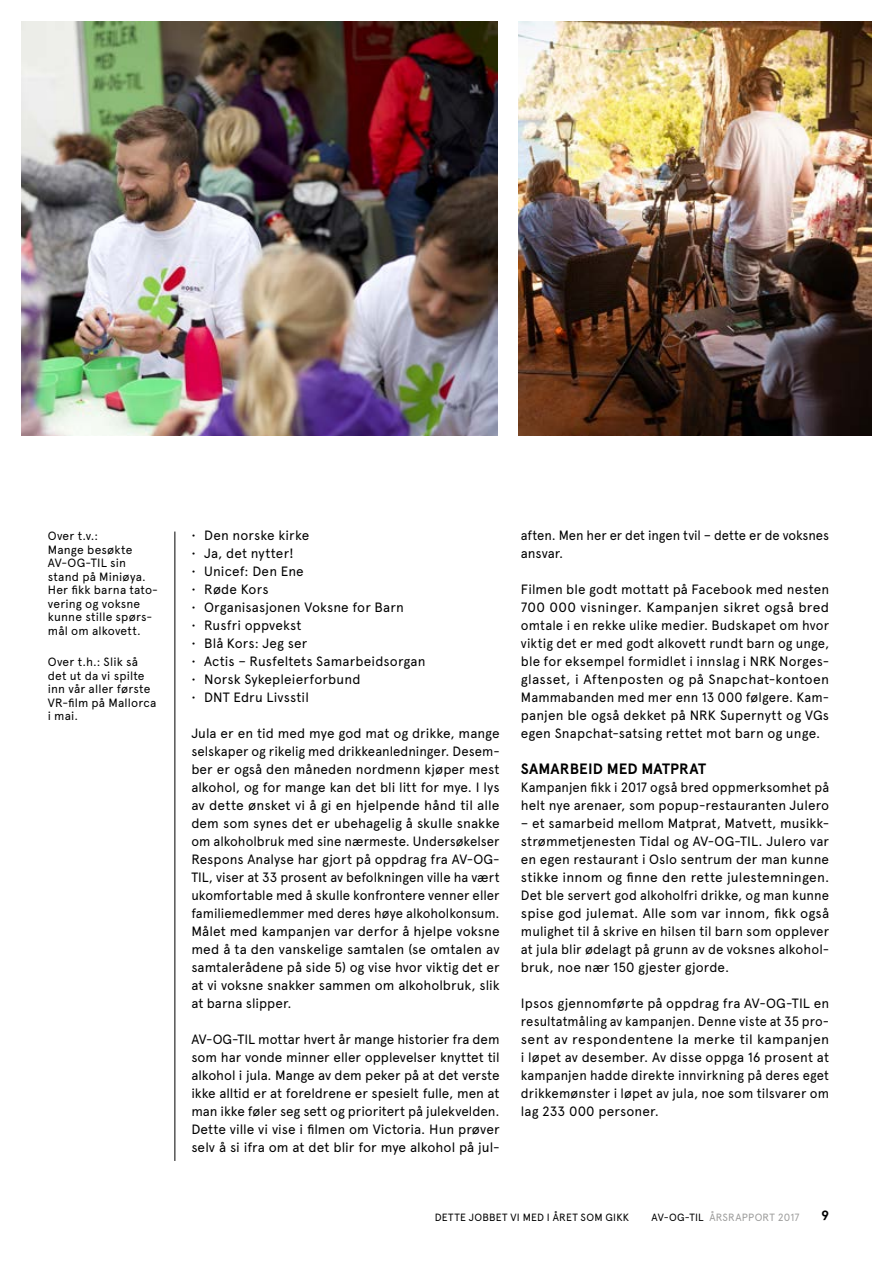
<style>
.page{position:relative;width:893px;height:1263px;background:#fff}
.page>*{position:absolute;margin:0;border:0;box-sizing:border-box;transform-origin:0 0}
.t1{font:700 15px "Apercu Pro";letter-spacing:.01em;color:#000}
.t2{font:13.5px/18px "Apercu Pro";letter-spacing:.005em;color:#000;text-align:justify}
.t3{font:13.5px/18px "Apercu Pro";letter-spacing:.005em;color:#000;scale:.96 1}
.t4{font:700 13.5px "Apercu Pro";color:#000}
.t5{font:12px/13.5px "Apercu Pro";letter-spacing:.015em;color:#000}
.t6{font:10.5px "Apercu Pro";letter-spacing:.025em;color:#000}
.t7{font:10.5px "Apercu Pro";letter-spacing:.02em;color:#9d9d9c}
.s1{color:#000}
</style>
<div class="page">
<hr style="left:175px;top:531px;width:1px;height:630px;background:#000">
<img style="left:21px;top:21px;width:476px;height:414px">
<img style="left:519px;top:21px;width:353px;height:414px">
<p class="t5" style="left:48px;top:528px;width:110px">Over t.v.:<br>Mange besøkte<br>AV-OG-TIL sin stand på Miniøya.<br>Her fikk barna tato&shy;vering og voksne kunne stille spørs‑ mål om alkovett.</p>
<p class="t5" style="left:48px;top:654px;width:110px">Over t.h.: Slik så det ut da vi spilte inn vår aller første<br>VR-film på Mallorca i mai.</p>
<p class="t2" style="left:191px;top:525px;width:119px">• Den norske kirke</p>
<p class="t2" style="left:191px;top:543px;width:104px">• Ja, det nytter!</p>
<p class="t2" style="left:191px;top:561px;width:114px">• Unicef: Den Ene</p>
<p class="t2" style="left:191px;top:579px;width:79px">• Røde Kors</p>
<p class="t2" style="left:191px;top:597px;width:214px">• Organisasjonen Voksne for Barn</p>
<p class="t2" style="left:191px;top:615px;width:112px">• Rusfri oppvekst</p>
<p class="t2" style="left:191px;top:633px;width:117px">• Blå Kors: Jeg ser</p>
<p class="t2" style="left:191px;top:651px;width:236px">• Actis – Rusfeltets Samarbeidsorgan</p>
<p class="t2" style="left:191px;top:669px;width:171px">• Norsk Sykepleierforbund</p>
<p class="t2" style="left:191px;top:687px;width:119px">• DNT Edru Livsstil</p>
<p class="t2" style="left:191px;top:723px;width:310px;text-align:left">Jula er en tid med mye god mat og drikke, mange selskaper og rikelig med drikkeanledninger. Desem‑ ber er også den måneden nordmenn kjøper mest alkohol, og for mange kan det bli litt for mye. I lys av dette ønsket vi å gi en hjelpende hånd til alle dem som synes det er ubehagelig å skulle snakke om alkoholbruk med sine nærmeste. Undersøkelser Respons Analyse har gjort på oppdrag fra AV-OG-TIL, viser at 33 prosent av befolkningen ville ha vært ukomfortable med å skulle konfrontere venner eller familiemedlemmer med deres høye alkoholkonsum.<br>Målet med kampanjen var derfor å hjelpe voksne med å ta den vanskelige samtalen (se omtalen av samtalerådene på side 5) og vise hvor viktig det er at vi voksne snakker sammen om alkoholbruk, slik at barna slipper.</p>
<p class="t2" style="left:191px;top:1029px;width:310px">AV-OG-TIL mottar hvert år mange historier fra dem som har vonde minner eller opplevelser knyttet til alkohol i jula. Mange av dem peker på at det verste ikke alltid er at foreldrene er spesielt fulle, men at man ikke føler seg sett og prioritert på julekvelden.<br>Dette ville vi vise i filmen om Victoria. Hun prøver selv å si ifra om at det blir for mye alkohol på jul-</p>
<p class="t3" style="left:521px;top:525px;width:323px">aften. Men her er det ingen tvil – dette er de voksnes ansvar.</p>
<p class="t2" style="left:521px;top:579px;width:310px">Filmen ble godt mottatt på Facebook med nesten 700 000 visninger. Kampanjen sikret også bred omtale i en rekke ulike medier. Budskapet om hvor viktig det er med godt alkovett rundt barn og unge, ble for eksempel formidlet i innslag i NRK Norges‑ glasset, i Aftenposten og på Snapchat-kontoen Mammabanden med mer enn 13 000 følgere. Kam‑ panjen ble også dekket på NRK Supernytt og VGs egen Snapchat-satsing rettet mot barn og unge.</p>
<p class="t1" style="left:521px;top:757px;width:187px">SAMARBEID MED MATPRAT</p>
<p class="t3" style="left:521px;top:777px;width:323px">Kampanjen fikk i 2017 også bred oppmerksomhet på helt nye arenaer, som popup-restauranten Julero</p>
<p class="t2" style="left:521px;top:813px;width:310px">– et samarbeid mellom Matprat, Matvett, musikk‑ strømmetjenesten Tidal og AV-OG-TIL. Julero var en egen restaurant i Oslo sentrum der man kunne stikke innom og finne den rette julestemningen.<br>Det ble servert god alkoholfri drikke, og man kunne spise god julemat. Alle som var innom, fikk også mulighet til å skrive en hilsen til barn som opplever at jula blir ødelagt på grunn av de voksnes alkohol‑ bruk, noe nær 150 gjester gjorde.</p>
<p class="t2" style="left:521px;top:993px;width:310px">Ipsos gjennomførte på oppdrag fra AV-OG-TIL en resultatmåling av kampanjen. Denne viste at 35 pro‑ sent av respondentene la merke til kampanjen i løpet av desember. Av disse oppga 16 prosent at kampanjen hadde direkte innvirkning på deres eget drikkemønster i løpet av jula, noe som tilsvarer om lag 233 000 personer.</p>
<p class="t6" style="left:435px;top:1209px;width:196px">DETTE JOBBET VI MED I ÅRET SOM GIKK</p>
<p class="t7" style="left:651px;top:1209px;width:149px"><span class="s1">AV-OG-TIL</span> ÅRSRAPPORT 2017</p>
<p class="t4" style="left:821px;top:1205px;width:10px">9</p>
</div>
